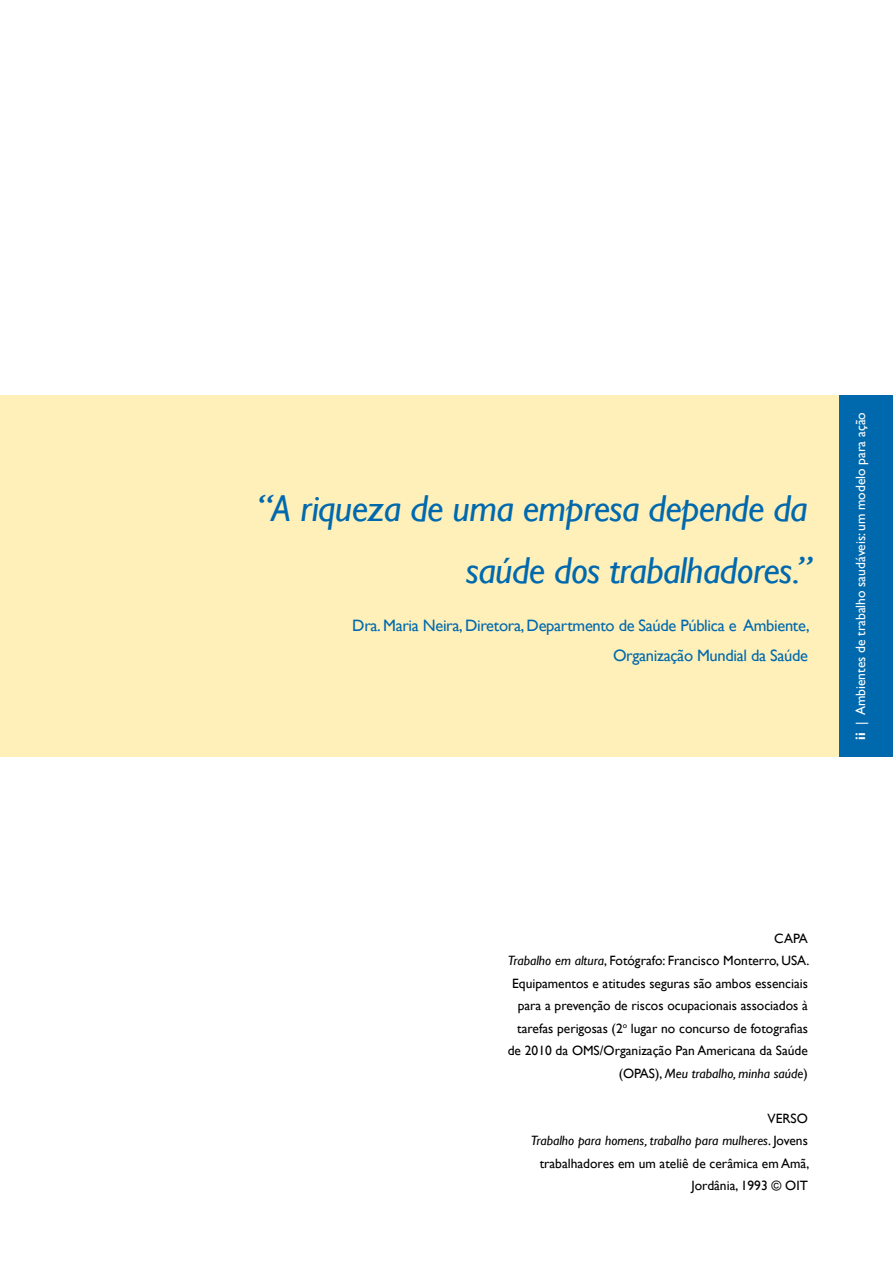
<style>
.page{position:relative;width:893px;height:1263px;background:#fff}
.page>*{position:absolute;margin:0;border:0;box-sizing:border-box;transform-origin:0 0}
.t1{font:italic 37.5px/61.5px "Gill Sans";letter-spacing:-.02em;color:#0069ae;text-align:right}
.t2{font:16.5px/30px "Gill Sans";letter-spacing:-.02em;color:#0069ae;text-align:right}
.t3{font:13.5px/22.5px "Gill Sans";color:#000;text-align:right}
.t4{font:13.5px "Gill Sans";color:#fff}
.s1{font-weight:700}
.s2{font-style:italic}
</style>
<div class="page">
<div style="left:839px;top:395px;width:54px;height:361px;background:#0069ae"></div>
<div style="left:0;top:395px;width:839px;height:361px;background:#fff0b9"></div>
<h1 class="t1" style="left:257px;top:478px;width:556px">“A riqueza de uma empresa depende da saúde dos trabalhadores.”</h1>
<p class="t2" style="left:352px;top:611px;width:459px">Dra. Maria Neira, Diretora, Departmento de Saúde Pública e Ambiente,<br>Organização Mundial da Saúde</p>
<p class="t4" style="left:853px;top:740px;width:329px;rotate:-90deg"><span class="s1">ii</span> | Ambientes de trabalho saudáveis: um modelo para ação</p>
<p class="t3" style="left:508px;top:927px;width:303px">CAPA<br><span class="s2">Trabalho em altura</span>, Fotógrafo: Francisco Monterro, USA.<br>Equipamentos e atitudes seguras são ambos essenciais para a prevenção de riscos ocupacionais associados à tarefas perigosas (2<sup>o</sup> lugar no concurso de fotografias de 2010 da OMS/Organização Pan Americana da Saúde (OPAS), <span class="s2">Meu trabalho, minha saúde</span>)</p>
<p class="t3" style="left:531px;top:1107px;width:280px">VERSO<br><span class="s2">Trabalho para homens, trabalho para mulheres</span>. Jovens trabalhadores em um ateliê de cerâmica em Amã,<br>Jordânia, 1993 © OIT</p>
</div>
